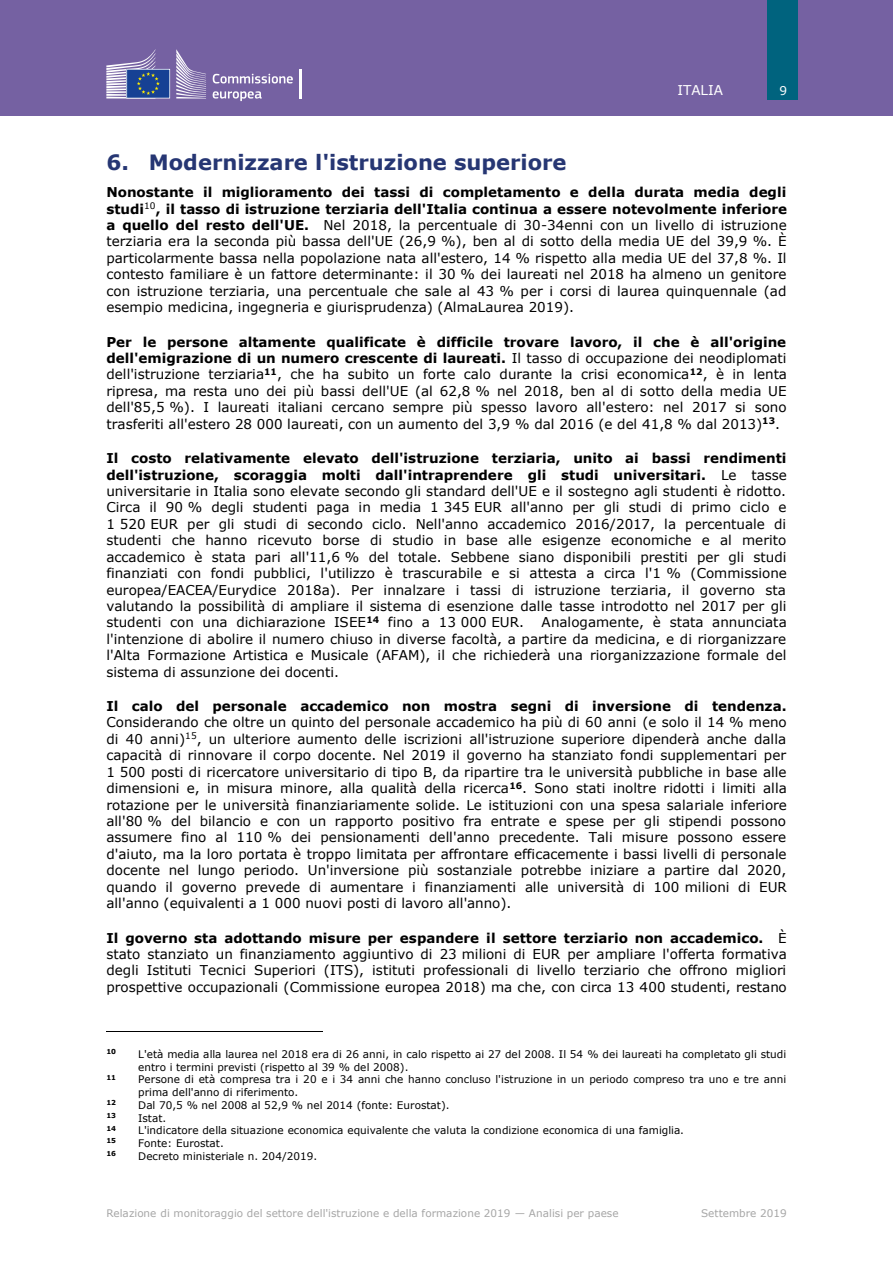
<style>
.page{position:relative;width:893px;height:1264px;background:#fff}
.page>*{position:absolute;margin:0;border:0;box-sizing:border-box;transform-origin:0 0}
.t1{font:700 21px "Verdana";color:#263673}
.t2{font:13.5px/16.4px "Verdana";color:#000;text-align:justify}
.t3{font:13.5px "Verdana";color:#fff}
.t4{font:12px "Verdana";color:#fff}
.t5{font:10.5px/12.8px "Verdana";letter-spacing:.005em;color:#000}
.t6{font:10.5px "Verdana";letter-spacing:.005em;color:#a6a6a6}
.t7{font:700 6.9px "Verdana";color:#000}
.s1{font-weight:700}
</style>
<div class="page">
<div style="left:0;top:0;width:893px;height:116px;background:#7561a2"></div>
<div style="left:767px;top:0;width:31px;height:99px;background:#00637e"></div>
<svg style="left:213px;top:74px;width:80px;height:9px"></svg>
<svg style="left:213px;top:91px;width:49px;height:10px"></svg>
<hr style="left:299px;top:69px;width:3px;height:29px;background:#fff">
<svg style="left:176px;top:49px;width:30px;height:49px"></svg>
<svg style="left:106px;top:49px;width:64px;height:49px"></svg>
<hr style="left:106px;top:1030px;width:216px;height:1px;background:#000">
<p class="t3" style="left:677px;top:81px;width:47px">ITALIA</p>
<p class="t4" style="left:779px;top:82px;width:9px">9</p>
<h1 class="t1" style="left:106px;top:149px;width:462px">6. Modernizzare l'istruzione superiore</h1>
<p class="t2" style="left:106px;top:184px;width:682px"><span class="s1">Nonostante il miglioramento dei tassi di completamento e della durata media degli studi</span><sup>10</sup><span class="s1">, il tasso di istruzione terziaria dell'Italia continua a essere notevolmente inferiore a quello del resto dell'UE.</span> Nel 2018, la percentuale di 30-34enni con un livello di istruzione terziaria era la seconda più bassa dell'UE (26,9 %), ben al di sotto della media UE del 39,9 %. È particolarmente bassa nella popolazione nata all'estero, 14 % rispetto alla media UE del 37,8 %. Il contesto familiare è un fattore determinante: il 30 % dei laureati nel 2018 ha almeno un genitore con istruzione terziaria, una percentuale che sale al 43 % per i corsi di laurea quinquennale (ad esempio medicina, ingegneria e giurisprudenza) (AlmaLaurea 2019).</p>
<p class="t2" style="left:106px;top:333px;width:682px"><span class="s1">Per le persone altamente qualificate è difficile trovare lavoro, il che è all'origine dell'emigrazione di un numero crescente di laureati.</span> Il tasso di occupazione dei neodiplomati dell'istruzione terziaria<sup>11</sup>, che ha subito un forte calo durante la crisi economica<sup>12</sup>, è in lenta ripresa, ma resta uno dei più bassi dell'UE (al 62,8 % nel 2018, ben al di sotto della media UE dell'85,5 %). I laureati italiani cercano sempre più spesso lavoro all'estero: nel 2017 si sono trasferiti all'estero 28 000 laureati, con un aumento del 3,9 % dal 2016 (e del 41,8 % dal 2013)<sup>13</sup>.</p>
<p class="t2" style="left:106px;top:449px;width:682px"><span class="s1">Il costo relativamente elevato dell'istruzione terziaria, unito ai bassi rendimenti dell'istruzione, scoraggia molti dall'intraprendere gli studi universitari.</span> Le tasse universitarie in Italia sono elevate secondo gli standard dell'UE e il sostegno agli studenti è ridotto.<br>Circa il 90 % degli studenti paga in media 1 345 EUR all'anno per gli studi di primo ciclo e 1 520 EUR per gli studi di secondo ciclo. Nell'anno accademico 2016/2017, la percentuale di studenti che hanno ricevuto borse di studio in base alle esigenze economiche e al merito accademico è stata pari all'11,6 % del totale. Sebbene siano disponibili prestiti per gli studi finanziati con fondi pubblici, l'utilizzo è trascurabile e si attesta a circa l'1 % (Commissione europea/EACEA/Eurydice 2018a). Per innalzare i tassi di istruzione terziaria, il governo sta valutando la possibilità di ampliare il sistema di esenzione dalle tasse introdotto nel 2017 per gli studenti con una dichiarazione ISEE<sup>14</sup> fino a 13 000 EUR.</p>
<p class="t2" style="left:106px;top:613px;width:682px;text-indent:435px">Analogamente, è stata annunciata l'intenzione di abolire il numero chiuso in diverse facoltà, a partire da medicina, e di riorganizzare l'Alta Formazione Artistica e Musicale (AFAM), il che richiederà una riorganizzazione formale del sistema di assunzione dei docenti.</p>
<p class="t2" style="left:106px;top:697px;width:682px"><span class="s1">Il calo del personale accademico non mostra segni di inversione di tendenza.<br></span>Considerando che oltre un quinto del personale accademico ha più di 60 anni (e solo il 14 % meno di 40 anni)<sup>15</sup>, un ulteriore aumento delle iscrizioni all'istruzione superiore dipenderà anche dalla capacità di rinnovare il corpo docente. Nel 2019 il governo ha stanziato fondi supplementari per 1 500 posti di ricercatore universitario di tipo B, da ripartire tra le università pubbliche in base alle dimensioni e, in misura minore, alla qualità della ricerca<sup>16</sup>. Sono stati inoltre ridotti i limiti alla rotazione per le università finanziariamente solide. Le istituzioni con una spesa salariale inferiore all'80 % del bilancio e con un rapporto positivo fra entrate e spese per gli stipendi possono assumere fino al 110 % dei pensionamenti dell'anno precedente. Tali misure possono essere d'aiuto, ma la loro portata è troppo limitata per affrontare efficacemente i bassi livelli di personale docente nel lungo periodo. Un'inversione più sostanziale potrebbe iniziare a partire dal 2020, quando il governo prevede di aumentare i finanziamenti alle università di 100 milioni di EUR all'anno (equivalenti a 1 000 nuovi posti di lavoro all'anno).</p>
<p class="t2" style="left:106px;top:928px;width:682px"><span class="s1">Il governo sta adottando misure per espandere il settore terziario non accademico.</span> È stato stanziato un finanziamento aggiuntivo di 23 milioni di EUR per ampliare l'offerta formativa degli Istituti Tecnici Superiori (ITS), istituti professionali di livello terziario che offrono migliori prospettive occupazionali (Commissione europea 2018) ma che, con circa 13 400 studenti, restano</p>
<p class="t7" style="left:106px;top:1046px;width:11px">10</p>
<p class="t5" style="left:138px;top:1046px;width:650px">L'età media alla laurea nel 2018 era di 26 anni, in calo rispetto ai 27 del 2008. Il 54 % dei laureati ha completato gli studi entro i termini previsti (rispetto al 39 % del 2008).</p>
<p class="t7" style="left:106px;top:1072px;width:11px">11</p>
<p class="t5" style="left:138px;top:1072px;width:649px">Persone di età compresa tra i 20 e i 34 anni che hanno concluso l'istruzione in un periodo compreso tra uno e tre anni prima dell'anno di riferimento.</p>
<p class="t7" style="left:106px;top:1097px;width:11px">12</p>
<p class="t5" style="left:138px;top:1098px;width:313px">Dal 70,5 % nel 2008 al 52,9 % nel 2014 (fonte: Eurostat).</p>
<p class="t7" style="left:106px;top:1110px;width:11px">13</p>
<p class="t5" style="left:138px;top:1110px;width:30px">Istat.</p>
<p class="t7" style="left:106px;top:1123px;width:11px">14</p>
<p class="t5" style="left:138px;top:1123px;width:547px">L'indicatore della situazione economica equivalente che valuta la condizione economica di una famiglia.</p>
<p class="t7" style="left:106px;top:1136px;width:11px">15</p>
<p class="t5" style="left:138px;top:1136px;width:87px">Fonte: Eurostat.</p>
<p class="t7" style="left:106px;top:1148px;width:11px">16</p>
<p class="t5" style="left:138px;top:1148px;width:181px">Decreto ministeriale n. 204/2019.</p>
<p class="t6" style="left:106px;top:1206px;width:514px">Relazione di monitoraggio del settore dell'istruzione e della formazione 2019 — Analisi per paese</p>
<p class="t6" style="left:701px;top:1206px;width:87px">Settembre 2019</p>
</div>
